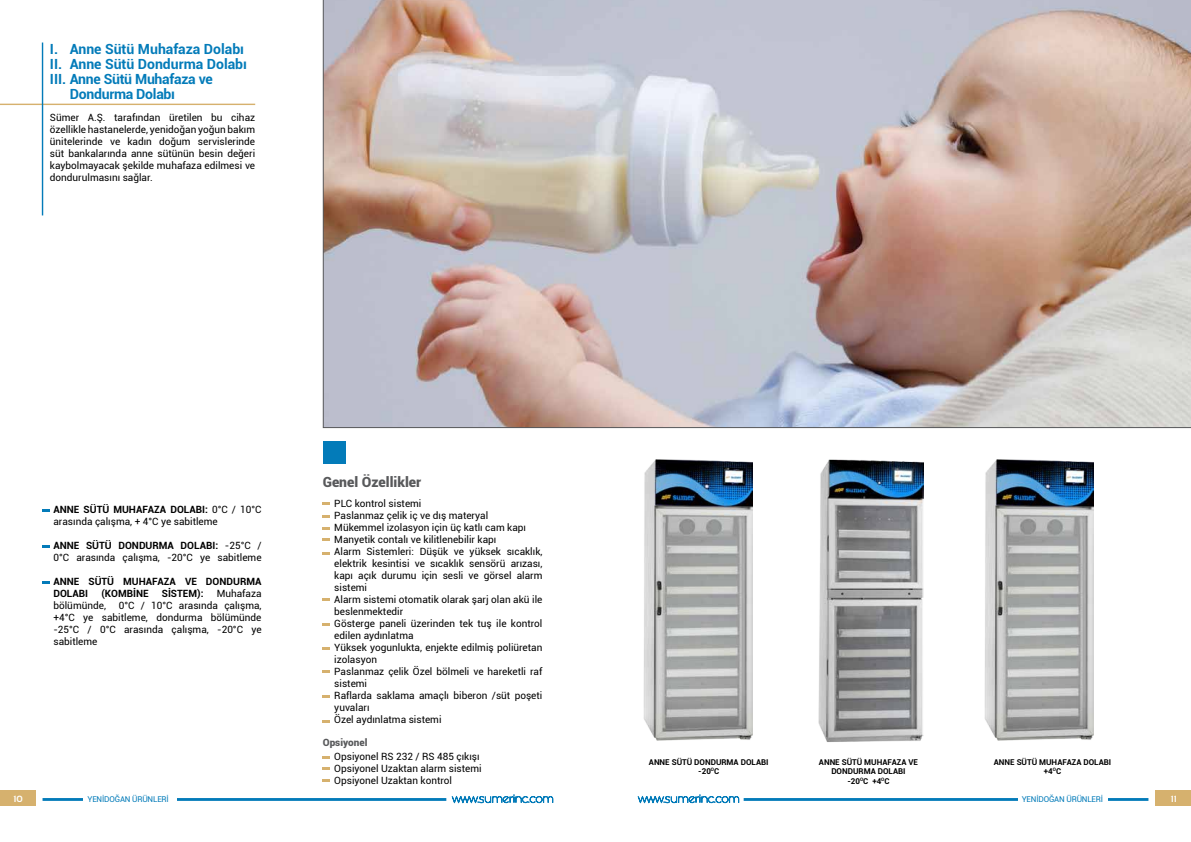
<style>
.page{position:relative;width:1191px;height:842px;background:#fff}
.page>*{position:absolute;margin:0;border:0;box-sizing:border-box;transform-origin:0 0}
.t1{font:700 14px "Roboto";color:#037bb9}
.t2{font:900 14px "Roboto";color:#58595b}
.t3{font:700 14px "Roboto";letter-spacing:-.02em;color:#037bb9}
.t4{font:10px/12px "Roboto";color:#000}
.t5{font:700 10px/12px "Roboto";color:#000}
.t6{font:900 10px "Roboto";color:#58595b}
.t7{font:700 9px "Sansation";color:#fff}
.t8{font:700 8px/9.6px "Roboto";color:#000;text-align:center}
.t9{font:8px "Roboto";letter-spacing:-.02em;color:#037bb9}
.s1{font-weight:700}
</style>
<div class="page">
<hr style="left:43px;top:798px;width:403px;height:3px;background:#037bb9">
<svg style="left:452px;top:794px;width:101px;height:9px"></svg>
<div style="left:0;top:791px;width:36px;height:15px;background:#d6b16e"></div>
<svg style="left:638px;top:794px;width:101px;height:9px"></svg>
<hr style="left:743px;top:798px;width:405px;height:3px;background:#037bb9">
<div style="left:1154px;top:791px;width:37px;height:15px;background:#d6b16e"></div>
<div style="left:84px;top:796px;width:93px;height:10px;background:#fff"></div>
<hr style="left:0;top:104px;width:255px;height:1px;background:#d6b16e">
<hr style="left:42px;top:43px;width:1px;height:172px;background:#037bb9">
<svg style="left:43px;top:509px;width:7px;height:3px"></svg>
<svg style="left:43px;top:545px;width:7px;height:3px"></svg>
<svg style="left:43px;top:581px;width:7px;height:3px"></svg>
<svg style="left:323px;top:598px;width:7px;height:3px"></svg>
<svg style="left:323px;top:552px;width:7px;height:2px"></svg>
<svg style="left:323px;top:538px;width:7px;height:3px"></svg>
<svg style="left:323px;top:527px;width:7px;height:3px"></svg>
<svg style="left:323px;top:515px;width:7px;height:2px"></svg>
<svg style="left:323px;top:502px;width:7px;height:3px"></svg>
<svg style="left:323px;top:623px;width:7px;height:3px"></svg>
<svg style="left:323px;top:647px;width:7px;height:3px"></svg>
<svg style="left:323px;top:670px;width:7px;height:3px"></svg>
<svg style="left:323px;top:695px;width:7px;height:3px"></svg>
<svg style="left:323px;top:720px;width:7px;height:3px"></svg>
<svg style="left:323px;top:756px;width:7px;height:3px"></svg>
<svg style="left:323px;top:767px;width:7px;height:3px"></svg>
<svg style="left:323px;top:779px;width:7px;height:3px"></svg>
<div style="left:1018px;top:796px;width:89px;height:10px;background:#fff"></div>
<img style="left:323px;top:0;width:868px;height:428px">
<img style="left:644px;top:460px;width:108px;height:281px">
<img style="left:984px;top:460px;width:109px;height:281px">
<img style="left:818px;top:460px;width:105px;height:282px">
<div style="left:323px;top:441px;width:22px;height:23px;background:#037bb9"></div>
<h1 class="t1" style="left:50px;top:39px;width:196px">I. ANNE SÜTÜ MUHAFAZA DOLABI</h1>
<h1 class="t1" style="left:50px;top:54px;width:199px">II . ANNE SÜTÜ DONDURMA DOLABI</h1>
<h1 class="t1" style="left:50px;top:69px;width:164px">III . ANNE SÜTÜ MUHAFAZA VE</h1>
<h1 class="t3" style="left:70px;top:84px;width:107px">DONDURMA DOLABI</h1>
<p class="t4" style="left:50px;top:112px;width:207px;text-align:justify">Sümer A.Ş. tarafından üretilen bu cihaz özellikle hastanelerde, yenidoğan yoğun bakım ünitelerinde ve kadın doğum servislerinde süt bankalarında anne sütünün besin değeri kaybolmayacak şekilde muhafaza edilmesi ve dondurulmasını sağlar.</p>
<h1 class="t2" style="left:323px;top:472px;width:100px">Genel Özellikler</h1>
<p class="t4" style="left:334px;top:497px;width:210px">PLC kontrol sistemi<br>Paslanmaz çelik iç ve dış materyal<br>Mükemmel izolasyon için üç katlı cam kapı<br>Manyetik contalı ve kilitlenebilir kapı<br>Alarm Sistemleri: Düşük ve yüksek sıcaklık, elektrik kesintisi ve sıcaklık sensörü arızası, kapı açık durumu için sesli ve görsel alarm sistemi<br>Alarm sistemi otomatik olarak şarj olan akü ile beslenmektedir<br>Gösterge paneli üzerinden tek tuş ile kontrol edilen aydınlatma<br>Yüksek yogunlukta, enjekte edilmiş poliüretan izolasyon<br>Paslanmaz çelik Özel bölmeli ve hareketli raf sistemi<br>Raflarda saklama amaçlı biberon /süt poşeti yuvaları<br>Özel aydınlatma sistemi</p>
<p class="t4" style="left:334px;top:750px;width:149px">Opsiyonel RS 232 / RS 485 çıkışı<br>Opsiyonel Uzaktan alarm sistemi<br>Opsiyonel Uzaktan kontrol</p>
<p class="t8" style="left:649px;top:756px;width:121px">ANNE SÜTÜ DON DURMA DOLABI -20<sup>O</sup>C</p>
<p class="t8" style="left:819px;top:756px;width:96px">ANNE SÜTÜ MUHAFAZA VE</p>
<p class="t4" style="left:53px;top:503px;width:210px"><span class="s1">ANNE SÜTÜ MUHAFAZA DOLABI:</span> 0°C / 10°C arasında çalışma, + 4°C ye sabitleme</p>
<p class="t5" style="left:53px;top:539px;width:114px">ANNE SÜTÜ DONDURMA</p>
<p class="t4" style="left:53px;top:539px;width:210px;text-align:right"><span class="s1">DOLABI:</span> -25°C /<br>0°C arasında çalışma, -20°C ye sabitleme</p>
<p class="t5" style="left:53px;top:575px;width:202px">ANNE SÜTÜ MUHAFAZA VE DONDURMA<br>DOLABI</p>
<p class="t5" style="left:101px;top:587px;width:49px">(KOMBİNE</p>
<p class="t5" style="left:162px;top:587px;width:43px">SİSTEM):</p>
<p class="t4" style="left:217px;top:587px;width:46px">Muhafaza</p>
<p class="t4" style="left:53px;top:599px;width:54px">bölümünde,</p>
<p class="t4" style="left:53px;top:599px;width:210px;text-align:justify;text-indent:65px">0°C / 10°C arasında çalışma, +4°C ye sabitleme, dondurma bölümünde -25°C / 0°C arasında çalışma, -20°C ye sabitleme</p>
<p class="t6" style="left:323px;top:735px;width:46px">Opsiyonel</p>
<p class="t8" style="left:993px;top:756px;width:119px">ANNE SÜTÜ MUHAFAZA DOLABI +4<sup>O</sup>C</p>
<p class="t9" style="left:1021px;top:794px;width:83px">YENİDOĞAN ÜRÜNLERİ</p>
<p class="t8" style="left:831px;top:766px;width:76px">DON DURMA DOLABI</p>
<p class="t8" style="left:847px;top:776px;width:44px">-20<sup>O</sup>C +4<sup>O</sup>C</p>
<p class="t7" style="left:13px;top:794px;width:11px">10</p>
<p class="t9" style="left:87px;top:794px;width:83px">YENİDOĞAN ÜRÜNLERİ</p>
<p class="t7" style="left:1170px;top:794px;width:8px">11</p>
</div>
